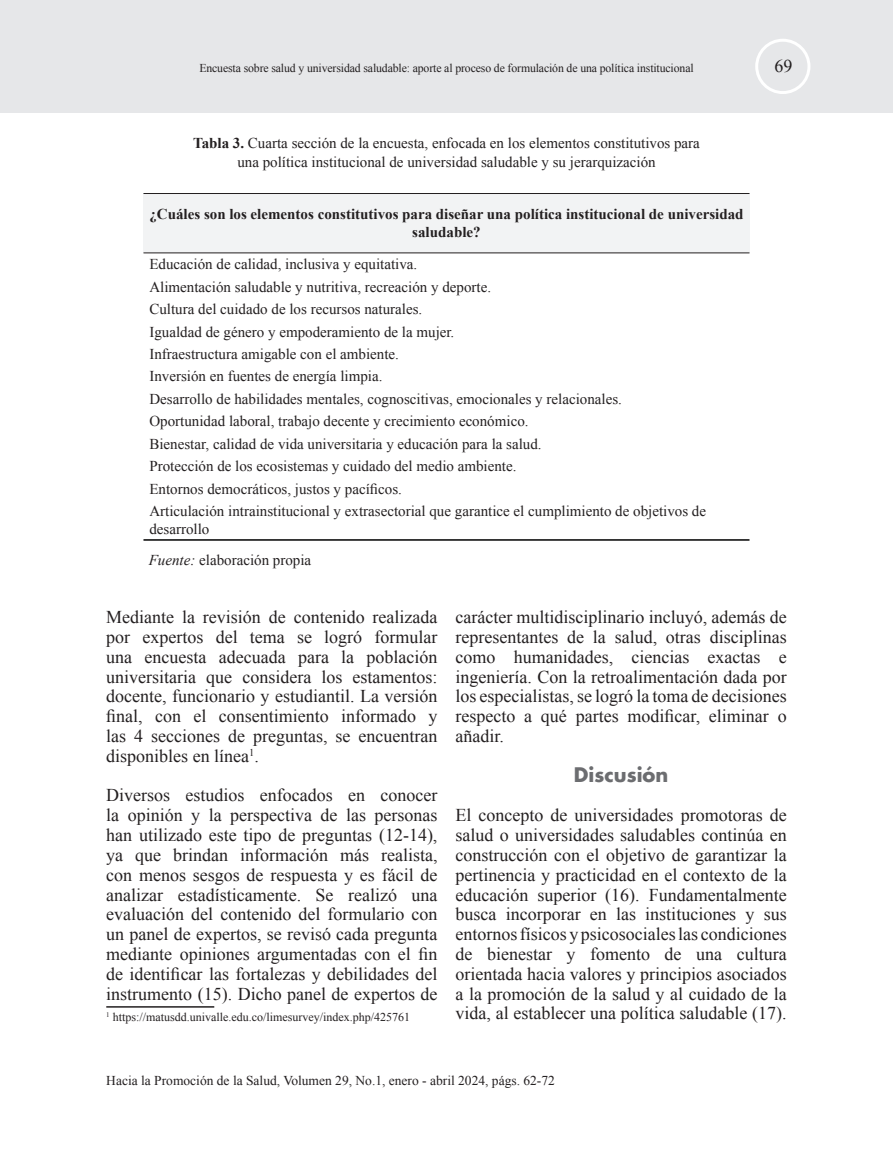
<style>
.page{position:relative;width:893px;height:1149px;background:#fff}
.page>*{position:absolute;margin:0;border:0;box-sizing:border-box;transform-origin:0 0}
.TITULO_DENTO_DEL_ART{font:700 19.5px "Futura LT";color:#6c6d70}
.Normal_HPS{font:18px/19.8px "Times New Roman";color:#231f20;text-align:justify}
.Letras_celdas_HPS{font:15px/18px "Times New Roman";color:#231f20}
.Títulos_tablas{font:15px/19.8px "Times New Roman";color:#231f20;text-align:center}
.t1{font:700 15px/18px "Times New Roman";color:#231f20;text-align:center}
.t2{font:13.5px "Times New Roman";color:#231f20}
.pie_de_pagina{font:12px "Times New Roman";letter-spacing:-.01em;color:#231f20}
.s1{font-weight:700}
.s2{font-style:italic}
</style>
<div class="page">
<div style="left:0;top:0;width:893px;height:113px;background:#e6e7e9"></div>
<div style="left:755px;top:39px;width:55px;height:55px;border:3px solid #fff;border-radius:50%"></div>
<div style="left:143px;top:193px;width:606px;height:60px;background:#f2f3f4"></div>
<hr style="left:143px;top:539px;width:606px;height:1px;background:#000">
<hr style="left:143px;top:193px;width:606px;height:1px;background:#231f20">
<hr style="left:143px;top:252px;width:606px;height:1px;background:#231f20">
<hr style="left:106px;top:1005px;width:108px;height:2px;background:#231f20">
<p class="pie_de_pagina" style="left:199px;top:60px;width:496px">Encuesta sobre salud y universidad saludable: aporte al proceso de formulación de una política institucional</p>
<p class="Normal_HPS" style="left:774px;top:56px;width:19px">69</p>
<p class="Títulos_tablas" style="left:193px;top:132px;width:508px"><span class="s1">Tabla 3.</span> Cuarta sección de la encuesta, enfocada en los elementos constitutivos para una política institucional de universidad saludable y su jerarquización</p>
<p class="t1" style="left:149px;top:205px;width:596px">¿Cuáles son los elementos constitutivos para diseñar una política institucional de universidad saludable?</p>
<p class="Letras_celdas_HPS" style="left:149px;top:255px;width:269px">Educación de calidad, inclusiva y equitativa.</p>
<p class="Letras_celdas_HPS" style="left:149px;top:277px;width:343px">Alimentación saludable y nutritiva, recreación y deporte.</p>
<p class="Letras_celdas_HPS" style="left:149px;top:300px;width:274px">Cultura del cuidado de los recursos naturales.</p>
<p class="Letras_celdas_HPS" style="left:149px;top:322px;width:306px">Igualdad de género y empoderamiento de la mujer.</p>
<p class="Letras_celdas_HPS" style="left:149px;top:344px;width:251px">Infraestructura amigable con el ambiente.</p>
<p class="Letras_celdas_HPS" style="left:149px;top:367px;width:234px">Inversión en fuentes de energía limpia.</p>
<p class="Letras_celdas_HPS" style="left:149px;top:389px;width:474px">Desarrollo de habilidades mentales, cognoscitivas, emocionales y relacionales.</p>
<p class="Letras_celdas_HPS" style="left:149px;top:412px;width:381px">Oportunidad laboral, trabajo decente y crecimiento económico.</p>
<p class="Letras_celdas_HPS" style="left:149px;top:434px;width:394px">Bienestar, calidad de vida universitaria y educación para la salud.</p>
<p class="Letras_celdas_HPS" style="left:149px;top:456px;width:369px">Protección de los ecosistemas y cuidado del medio ambiente.</p>
<p class="Letras_celdas_HPS" style="left:149px;top:479px;width:254px">Entornos democráticos, justos y pacíficos.</p>
<p class="Letras_celdas_HPS" style="left:149px;top:501px;width:558px">Articulación intrainstitucional y extrasectorial que garantice el cumplimiento de objetivos de desarrollo</p>
<p class="Títulos_tablas" style="left:149px;top:549px;width:164px"><span class="s2">Fuente:</span> elaboración propia</p>
<p class="Normal_HPS" style="left:106px;top:606px;width:333px">Mediante la revisión de contenido realizada por expertos del tema se logró formular una encuesta adecuada para la población universitaria que considera los estamentos: docente, funcionario y estudiantil. La versión final, con el consentimiento informado y las 4 secciones de preguntas, se encuentran disponibles en línea<sup>1</sup>.</p>
<p class="Normal_HPS" style="left:106px;top:785px;width:333px">Diversos estudios enfocados en conocer la opinión y la perspectiva de las personas han utilizado este tipo de preguntas (12-14), ya que brindan información más realista, con menos sesgos de respuesta y es fácil de analizar estadísticamente. Se realizó una evaluación del contenido del formulario con un panel de expertos, se revisó cada pregunta mediante opiniones argumentadas con el fin de identificar las fortalezas y debilidades del instrumento (15). Dicho panel de expertos de</p>
<p class="pie_de_pagina" style="left:106px;top:1008px;width:305px"><sup>1</sup> https://matusdd.univalle.edu.co/limesurvey/index.php/425761</p>
<p class="Normal_HPS" style="left:455px;top:606px;width:333px">carácter multidisciplinario incluyó, además de representantes de la salud, otras disciplinas como humanidades, ciencias exactas e ingeniería. Con la retroalimentación dada por los especialistas, se logró la toma de decisiones respecto a qué partes modificar, eliminar o añadir.</p>
<p class="TITULO_DENTO_DEL_ART" style="left:574px;top:761px;width:96px">Discusión</p>
<p class="Normal_HPS" style="left:455px;top:804px;width:333px">El concepto de universidades promotoras de salud o universidades saludables continúa en construcción con el objetivo de garantizar la pertinencia y practicidad en el contexto de la educación superior (16). Fundamentalmente busca incorporar en las instituciones y sus entornos físicos y psicosociales las condiciones de bienestar y fomento de una cultura orientada hacia valores y principios asociados a la promoción de la salud y al cuidado de la vida, al establecer una política saludable (17).</p>
<p class="t2" style="left:106px;top:1071px;width:450px">Hacia la Promoción de la Salud, Volumen 29, No.1, enero - abril 2024, págs. 62-72</p>
</div>
